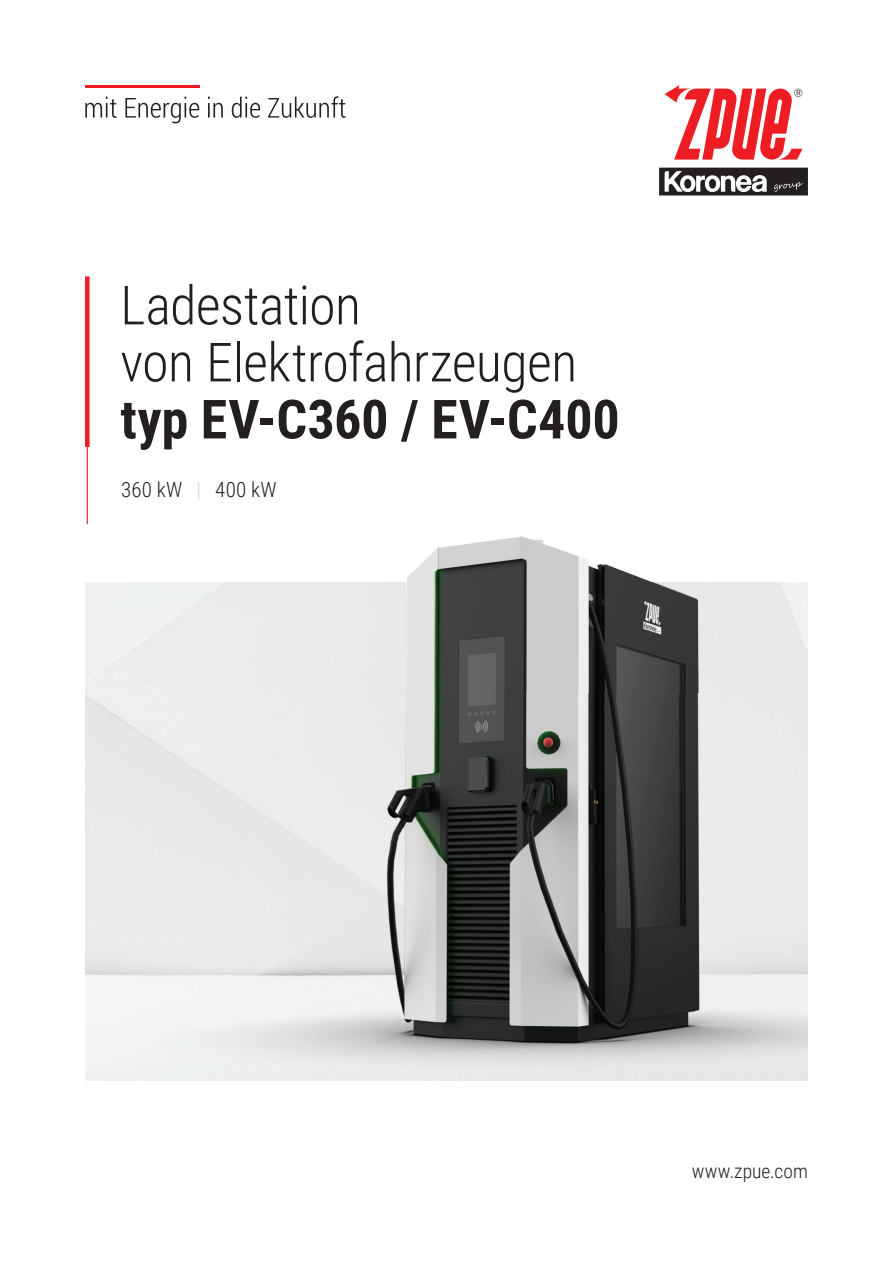
<style>
.page{position:relative;width:893px;height:1263px;background:#fff}
.page>*{position:absolute;margin:0;border:0;box-sizing:border-box;transform-origin:0 0}
.t1{font:300 54px/57px "Roboto Condensed";letter-spacing:-.01em;color:#231f20}
.t2{font:700 54px "Roboto Condensed";color:#231f20}
.t3{font:300 21px "Roboto Condensed";letter-spacing:.005em;color:#231f20}
.t4{font:300 19.5px "Roboto Condensed";color:#231f20}
.s1{color:#d1d2d4}
</style>
<div class="page">
<svg style="left:665px;top:85px;width:137px;height:75px"></svg>
<svg style="left:659px;top:168px;width:149px;height:27px"></svg>
<hr style="left:87px;top:314px;width:1px;height:210px;background:#ee1d23">
<div style="left:85px;top:276px;width:5px;height:171px;background:#ee1d23"></div>
<img style="left:85px;top:583px;width:723px;height:497px">
<svg style="left:85px;top:97px;width:32px;height:21px"></svg>
<svg style="left:125px;top:97px;width:74px;height:26px"></svg>
<svg style="left:208px;top:97px;width:15px;height:21px"></svg>
<svg style="left:232px;top:97px;width:28px;height:21px"></svg>
<svg style="left:268px;top:96px;width:78px;height:22px"></svg>
<hr style="left:85px;top:85px;width:114px;height:2px;background:#ee1d23">
<img style="left:385px;top:536px;width:314px;height:156px">
<p class="t1" style="left:120px;top:275px;width:458px">Ladestation<br>von Elektrofahrzeugen</p>
<p class="t2" style="left:120px;top:381px;width:501px">typ EV-C360 / EV-C400</p>
<p class="t3" style="left:121px;top:475px;width:157px">360 kW <span class="s1">|</span> 400 kW</p>
<p class="t4" style="left:692px;top:1157px;width:118px">www.zpue.com</p>
</div>
